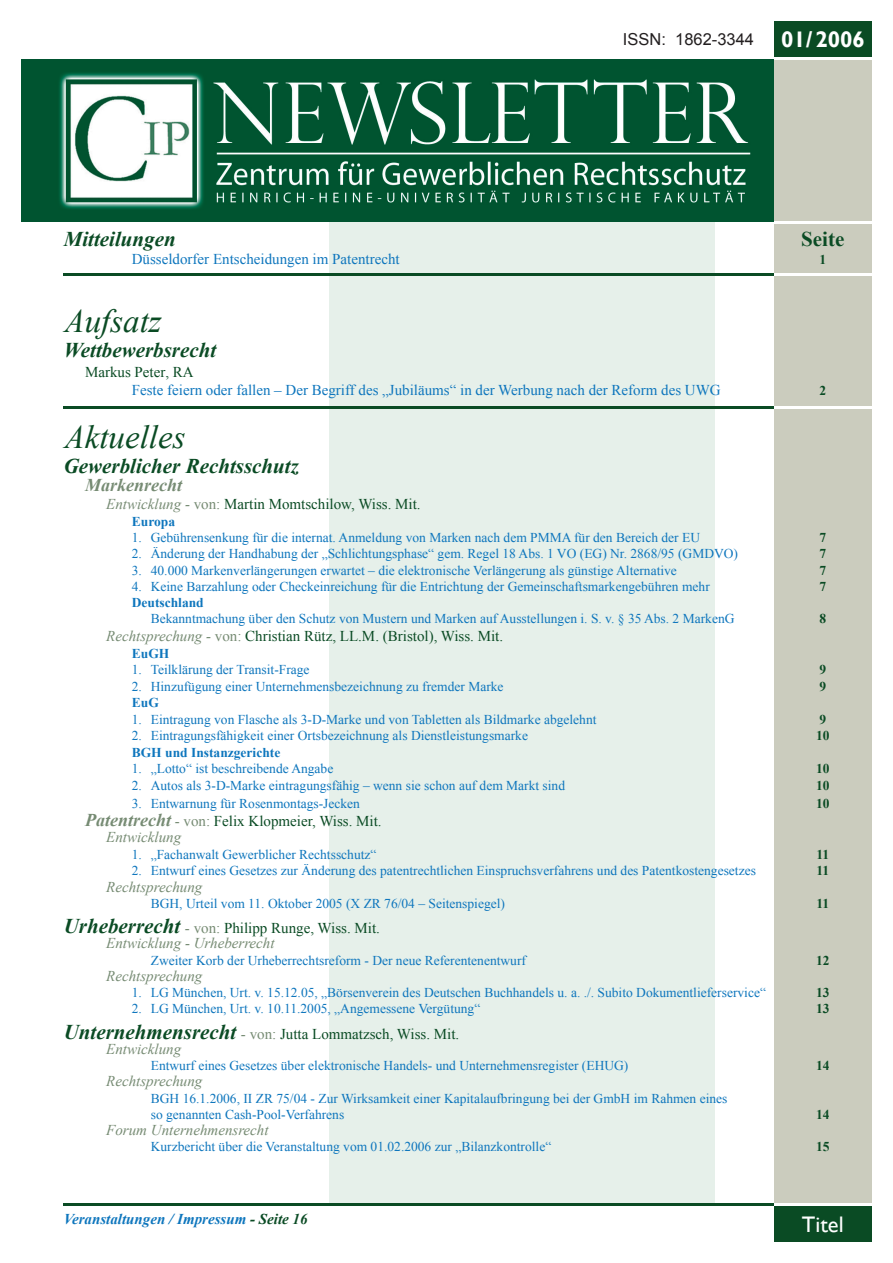
<style>
.page{position:relative;width:893px;height:1263px;background:#fff}
.page>*{position:absolute;margin:0;border:0;box-sizing:border-box;transform-origin:0 0}
.t1{font:italic 33px "Times New Roman";color:#0a4b24}
.t2{font:700 22.5px "Gill Sans";color:#fff}
.t3{font:22.5px "Gill Sans";color:#fff}
.t4{font:italic 700 21px "Times New Roman";color:#0a4b24}
.t5{font:700 21px "Times New Roman";color:#0a4b24}
.t6{font:italic 700 18px "Times New Roman";color:#768b73}
.t7{font:16.5px "Arial";color:#231f20}
.t8{font:15px/16.5px "Times New Roman";color:#0a4b24}
.t9{font:italic 15px/15px "Times New Roman";color:#768b73}
.t10{font:15px "Times New Roman";color:#0e76bd}
.t11{font:italic 700 15px "Times New Roman";color:#0e76bd}
.t12{font:13.5px/16.2px "Times New Roman";color:#0e76bd}
.t13{font:700 13.5px "Times New Roman";color:#0e76bd}
.t14{font:700 13.5px "Times New Roman";color:#0a4b24}
.s1{font-style:italic;color:#768b73}
.s2{color:#768b73}
.s3{font-weight:700;font-style:italic;font-size:18px;color:#768b73}
.s4{font-weight:700;font-size:21px;color:#0a4b24}
.s5{font-style:normal}
.s6{font-style:normal;color:#0a4b24}
.s7{font-weight:700;font-style:italic;font-size:21px}
.s8{color:#0a4b24}
</style>
<div class="page">
<div style="left:329px;top:199px;width:385px;height:1005px;background:#e6f0ea"></div>
<div style="left:774px;top:60px;width:98px;height:1143px;background:#cbccbe"></div>
<div style="left:774px;top:21px;width:98px;height:36px;background:#0a4b24"></div>
<div style="left:774px;top:1205px;width:98px;height:37px;background:#0a4b24"></div>
<img style="left:21px;top:60px;width:753px;height:161px">
<hr style="left:64px;top:1203px;width:710px;height:2px;background:#0a4b24">
<hr style="left:774px;top:406px;width:98px;height:2px;background:#fff">
<hr style="left:64px;top:406px;width:710px;height:2px;background:#0a4b24">
<hr style="left:774px;top:221px;width:98px;height:2px;background:#fff">
<hr style="left:774px;top:274px;width:98px;height:2px;background:#fff">
<hr style="left:64px;top:274px;width:710px;height:2px;background:#0a4b24">
<p class="t7" style="left:623px;top:28px;width:133px">ISSN: 1862-3344</p>
<h2 class="t2" style="left:781px;top:26px;width:85px">01/ 2006</h2>
<h3 class="t4" style="left:64px;top:225px;width:114px">Mitteilungen</h3>
<h3 class="t5" style="left:801px;top:225px;width:45px">Seite</h3>
<p class="t10" style="left:132px;top:249px;width:269px">Düsseldorfer Entscheidungen im Patentrecht</p>
<p class="t14" style="left:819px;top:251px;width:8px">1</p>
<h1 class="t1" style="left:65px;top:298px;width:99px">Aufsatz</h1>
<h3 class="t4" style="left:64px;top:336px;width:154px">Wettbewerbsrecht</h3>
<p class="t8" style="left:85px;top:364px;width:110px">Markus Peter, RA</p>
<p class="t10" style="left:132px;top:380px;width:590px">Feste feiern oder fallen – Der Begriff des „Jubiläums“ in der Werbung nach der Reform des UWG</p>
<p class="t14" style="left:819px;top:381px;width:8px">2</p>
<h1 class="t1" style="left:65px;top:414px;width:122px">Aktuelles</h1>
<h3 class="t4" style="left:64px;top:451px;width:237px">Gewerblicher Rechtsschutz</h3>
<h3 class="t6" style="left:85px;top:472px;width:99px">Markenrecht</h3>
<p class="t8" style="left:106px;top:496px;width:316px"><span class="s1">Entwicklung -</span> <span class="s2">von:</span> Martin Momtschilow, Wiss. Mit.</p>
<p class="t13" style="left:132px;top:512px;width:45px">Europa</p>
<p class="t12" style="left:132px;top:529px;width:570px">1. Gebührensenkung für die internat. Anmeldung von Marken nach dem PMMA für den Bereich der EU</p>
<p class="t14" style="left:819px;top:528px;width:8px">7</p>
<p class="t12" style="left:132px;top:545px;width:608px">2. Änderung der Handhabung der „Schlichtungsphase“ gem. Regel 18 Abs. 1 VO (EG) Nr. 2868/95 (GMDVO)</p>
<p class="t14" style="left:819px;top:544px;width:8px">7</p>
<p class="t12" style="left:132px;top:562px;width:547px">3. 40.000 Markenverlängerungen erwartet – die elektronische Verlängerung als günstige Alternative</p>
<p class="t14" style="left:819px;top:561px;width:8px">7</p>
<p class="t12" style="left:132px;top:578px;width:579px">4. Keine Barzahlung oder Checkeinreichung für die Entrichtung der Gemeinschaftsmarkengebühren mehr</p>
<p class="t14" style="left:819px;top:577px;width:8px">7</p>
<p class="t13" style="left:132px;top:593px;width:74px">Deutschland</p>
<p class="t12" style="left:151px;top:611px;width:585px">Bekanntmachung über den Schutz von Mustern und Marken auf Ausstellungen i. S. v. § 35 Abs. 2 MarkenG</p>
<p class="t14" style="left:819px;top:609px;width:8px">8</p>
<p class="t8" style="left:106px;top:628px;width:398px"><span class="s1">Rechtsprechung -</span> <span class="s2">von:</span> Christian Rütz, LL.M. (Bristol), Wiss. Mit.</p>
<p class="t13" style="left:132px;top:644px;width:39px">EuGH</p>
<p class="t12" style="left:132px;top:662px;width:179px">1. Teilklärung der Transit-Frage</p>
<p class="t14" style="left:819px;top:660px;width:8px">9</p>
<p class="t12" style="left:132px;top:678px;width:373px">2. Hinzufügung einer Unternehmensbezeichnung zu fremder Marke</p>
<p class="t14" style="left:819px;top:677px;width:8px">9</p>
<p class="t13" style="left:132px;top:693px;width:29px">EuG</p>
<p class="t12" style="left:132px;top:711px;width:466px">1. Eintragung von Flasche als 3-D-Marke und von Tabletten als Bildmarke abgelehnt</p>
<p class="t14" style="left:819px;top:710px;width:8px">9</p>
<p class="t12" style="left:132px;top:728px;width:398px">2. Eintragungsfähigkeit einer Ortsbezeichnung als Dienstleistungsmarke</p>
<p class="t14" style="left:816px;top:726px;width:15px">10</p>
<p class="t13" style="left:132px;top:743px;width:150px">BGH und Instanzgerichte</p>
<p class="t12" style="left:132px;top:761px;width:203px">1. „Lotto“ ist beschreibende Angabe</p>
<p class="t14" style="left:816px;top:759px;width:15px">10</p>
<p class="t12" style="left:132px;top:777px;width:435px">2. Autos als 3-D-Marke eintragungsfähig – wenn sie schon auf dem Markt sind</p>
<p class="t14" style="left:816px;top:776px;width:15px">10</p>
<p class="t12" style="left:132px;top:795px;width:230px">3. Entwarnung für Rosenmontags-Jecken</p>
<p class="t14" style="left:816px;top:794px;width:15px">10</p>
<p class="t8" style="left:106px;top:812px;width:277px;text-indent:-21px"><span class="s3">Patentrecht</span> <span class="s2">- von:</span> Felix Klopmeier, Wiss. Mit.<br><span class="s1">Entwicklung</span></p>
<p class="t12" style="left:132px;top:846px;width:246px">1. „Fachanwalt Gewerblicher Rechtsschutz“</p>
<p class="t14" style="left:816px;top:845px;width:14px">11</p>
<p class="t12" style="left:132px;top:863px;width:626px">2. Entwurf eines Gesetzes zur Änderung des patentrechtlichen Einspruchsverfahrens und des Patentkostengesetzes</p>
<p class="t14" style="left:816px;top:861px;width:14px">11</p>
<p class="t9" style="left:106px;top:879px;width:98px">Rechtsprechung</p>
<p class="t12" style="left:151px;top:895px;width:356px">BGH, Urteil vom 11. Oktober 2005 (X ZR 76/04 – Seitenspiegel)</p>
<p class="t14" style="left:816px;top:894px;width:14px">11</p>
<p class="t9" style="left:106px;top:920px;width:275px;text-indent:-43px"><span class="s4">Urheberrecht</span> <span class="s5">- von:</span> <span class="s6">Philipp Runge, Wiss. Mit.<br></span>Entwicklung - Urheberrecht</p>
<p class="t12" style="left:151px;top:952px;width:377px">Zweiter Korb der Urheberrechtsreform - Der neue Referentenentwurf</p>
<p class="t14" style="left:816px;top:951px;width:15px">12</p>
<p class="t9" style="left:106px;top:968px;width:98px">Rechtsprechung</p>
<p class="t12" style="left:132px;top:984px;width:636px">1. LG München, Urt. v. 15.12.05, „Börsenverein des Deutschen Buchhandels u. a. ./. Subito Dokumentlieferservice“</p>
<p class="t14" style="left:816px;top:983px;width:15px">13</p>
<p class="t12" style="left:132px;top:1001px;width:350px">2. LG München, Urt. v. 10.11.2005, „Angemessene Vergütung“</p>
<p class="t14" style="left:816px;top:999px;width:15px">13</p>
<p class="t8" style="left:106px;top:1026px;width:354px;line-height:15px;text-indent:-43px"><span class="s7">Unternehmensrecht</span> <span class="s2">- von:</span> Jutta Lommatzsch, Wiss. Mit.<br><span class="s1">Entwicklung</span></p>
<p class="t12" style="left:151px;top:1057px;width:479px">Entwurf eines Gesetzes über elektronische Handels- und Unternehmensregister (EHUG)</p>
<p class="t14" style="left:816px;top:1056px;width:15px">14</p>
<p class="t9" style="left:106px;top:1073px;width:98px">Rechtsprechung</p>
<p class="t12" style="left:151px;top:1090px;width:578px">BGH 16.1.2006, II ZR 75/04 - Zur Wirksamkeit einer Kapitalaufbringung bei der GmbH im Rahmen eines so genannten Cash-Pool-Verfahrens</p>
<p class="t14" style="left:816px;top:1105px;width:15px">14</p>
<p class="t9" style="left:106px;top:1122px;width:164px">Forum Unternehmensrecht</p>
<p class="t12" style="left:151px;top:1139px;width:402px">Kurzbericht über die Veranstaltung vom 01.02.2006 zur „Bilanzkontrolle“</p>
<p class="t14" style="left:816px;top:1137px;width:15px">15</p>
<p class="t11" style="left:64px;top:1208px;width:245px">Veranstaltungen / Impressum <span class="s8">- Seite 16</span></p>
<h2 class="t3" style="left:802px;top:1211px;width:43px">Titel</h2>
</div>
